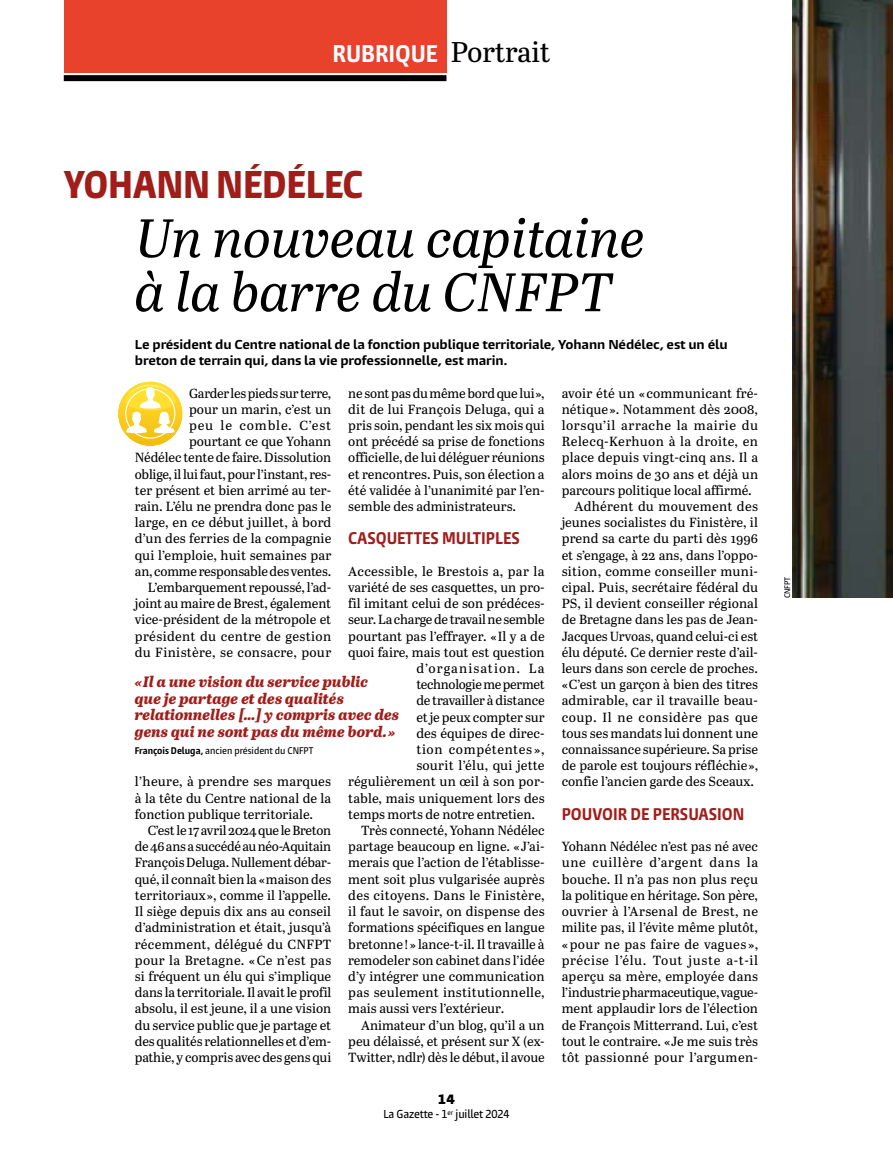
<style>
.page{position:relative;width:893px;height:1157px;background:#fff}
.page>*{position:absolute;margin:0;border:0;box-sizing:border-box;transform-origin:0 0}
.t1{font:italic 54px/54px "Abril Text";letter-spacing:-.005em;color:#000}
.t2{font:800 condensed 36px "Burlingame Pro";letter-spacing:-.01em;color:#a11d1a}
.t3{font:700 condensed 22.5px "Burlingame Pro";color:#fff}
.t4{font:700 condensed 15.75px "Burlingame Pro";color:#a11d1a}
.t5{font:italic 800 15px/16.5px "Abril Text";color:#a11d1a}
.t6{font:13.2px/16.2px "Abril Text";color:#000;text-align:justify}
.t7{font:13.2px "Abril Text";letter-spacing:.02em;color:#000}
.t8{font:13.2px "Abril Text";letter-spacing:.04em;color:#000}
.t9{font:13.2px "Abril Text";letter-spacing:.03em;color:#000}
.t10{font:13.2px "Abril Text";letter-spacing:.025em;color:#000}
.t11{font:13.2px "Abril Text";letter-spacing:-.02em;color:#000}
.t12{font:13.2px "Abril Text";letter-spacing:.08em;color:#000}
.t13{font:13.2px "Abril Text";letter-spacing:.045em;color:#000}
.t14{font:900 12.6px "Burlingame Pro";color:#000}
.t15{font:700 12px/16.2px "Burlingame Pro";letter-spacing:-.01em;color:#000}
.t16{font:500 condensed 10.8px "Burlingame Pro";letter-spacing:-.01em;color:#000}
.t17{font:500 condensed 9px "Burlingame Pro";color:#000}
.t18{font:500 condensed 7.5px "Burlingame Pro";letter-spacing:-.01em;color:#000}
.s1{font-family:"Abril Text";font-weight:400;font-stretch:normal;font-size:28.5px;color:#000}
.s2{font-weight:700}
</style>
<div class="page">
<div style="left:64px;top:0;width:382px;height:72px;background:#e8412c"></div>
<div style="left:64px;top:75px;width:382px;height:6px;background:#000"></div>
<svg style="left:118px;top:381px;width:65px;height:65px"></svg>
<svg style="left:125px;top:385px;width:51px;height:53px"></svg>
<img style="left:792px;top:0;width:101px;height:597px">
<h3 class="t3" style="left:333px;top:39px;width:219px">RUBRIQUE <span class="s1">Portrait</span></h3>
<h2 class="t2" style="left:64px;top:162px;width:301px">YOHANN NÉDÉLEC</h2>
<h1 class="t1" style="left:135px;top:208px;width:512px">Un nouveau capitaine à la barre du CNFPT</h1>
<p class="t15" style="left:135px;top:336px;width:594px">Le président du Centre national de la fonction publique territoriale, Yohann Nédélec, est un élu breton de terrain qui, dans la vie professionnelle, est marin.</p>
<p class="t6" style="left:135px;top:384px;width:198px;text-align:right">Garder les pieds sur terre,<br>pour un marin, c’est un<br>peu le comble. C’est pourtant ce que Yohann<br>Nédélec tente de faire. Dissolution oblige, il lui faut, pour l’instant, res&shy;ter présent et bien arrimé au ter&shy;rain. L’élu ne prendra donc pas le large, en ce début juillet, à bord d’un des ferries de la compagnie qui l’emploie, huit semaines par an, comme responsable des ventes.<br>L’embarquement repoussé, l’ad&shy;joint au maire de Brest, également vice-président de la métropole et président du centre de gestion du Finistère, se consacre, pour</p>
<p class="t6" style="left:562px;top:384px;width:198px">avoir été un « communicant fré-</p>
<p class="t6" style="left:562px;top:400px;width:198px">nétique ». Notamment dès 2008,</p>
<p class="t8" style="left:562px;top:416px;width:198px">lorsqu’il arrache la mairie du</p>
<p class="t9" style="left:562px;top:432px;width:198px">Relecq-Kerhuon à la droite, en</p>
<p class="t6" style="left:562px;top:449px;width:198px">place depuis vingt-cinq ans. Il a</p>
<p class="t6" style="left:562px;top:465px;width:198px">alors moins de 30 ans et déjà un</p>
<p class="t6" style="left:562px;top:481px;width:192px">parcours politique local affirmé.</p>
<p class="t10" style="left:574px;top:497px;width:185px">Adhérent du mouvement des</p>
<p class="t6" style="left:562px;top:514px;width:198px">jeunes socialistes du Finistère, il</p>
<p class="t6" style="left:562px;top:530px;width:198px">prend sa carte du parti dès 1996</p>
<p class="t6" style="left:562px;top:546px;width:198px">et s’engage, à 22 ans, dans l’oppo-</p>
<p class="t7" style="left:562px;top:561px;width:198px">sition, comme conseiller muni-</p>
<p class="t6" style="left:562px;top:578px;width:198px">cipal. Puis, secrétaire fédéral du</p>
<p class="t6" style="left:562px;top:595px;width:198px">PS, il devient conseiller régional</p>
<p class="t6" style="left:562px;top:611px;width:198px">de Bretagne dans les pas de Jean-</p>
<p class="t6" style="left:562px;top:627px;width:198px">Jacques Urvoas, quand celui-ci est</p>
<p class="t6" style="left:562px;top:643px;width:198px">élu député. Ce dernier reste d’ail-</p>
<p class="t6" style="left:562px;top:659px;width:198px">leurs dans son cercle de proches.</p>
<p class="t6" style="left:562px;top:676px;width:198px">« C’est un garçon à bien des titres</p>
<p class="t7" style="left:562px;top:691px;width:198px">admirable, car il travaille beau-</p>
<p class="t8" style="left:562px;top:707px;width:198px">coup. Il ne considère pas que</p>
<p class="t6" style="left:562px;top:724px;width:198px">tous ses mandats lui donnent une</p>
<p class="t6" style="left:562px;top:740px;width:198px">connaissance supérieure. Sa prise</p>
<p class="t6" style="left:562px;top:757px;width:198px">de parole est toujours réfléchie »,</p>
<p class="t6" style="left:562px;top:773px;width:194px">confie l’ancien garde des Sceaux.</p>
<p class="t4" style="left:562px;top:804px;width:184px">POUVOIR DE PERSUASION</p>
<p class="t6" style="left:562px;top:838px;width:198px">Yohann Nédélec n’est pas né avec une cuillère d’argent dans la bouche. Il n’a pas non plus reçu la politique en héritage. Son père, ouvrier à l’Arsenal de Brest, ne milite pas, il l’évite même plutôt, « pour ne pas faire de vagues », précise l’élu. Tout juste a-t-il aperçu sa mère, employée dans l’industrie pharmaceutique, vague&shy;ment applaudir lors de l’élection de François Mitterrand. Lui, c’est tout le contraire. « Je me suis très tôt passionné pour l’argumen-</p>
<p class="t6" style="left:348px;top:384px;width:198px">ne sont pas du même bord que lui », dit de lui François Deluga, qui a pris soin, pendant les six mois qui ont précédé sa prise de fonctions officielle, de lui déléguer réunions et rencontres. Puis, son élection a été validée à l’unanimité par l’en&shy;semble des administrateurs.</p>
<p class="t4" style="left:348px;top:528px;width:173px">CASQUETTES MULTIPLES</p>
<p class="t7" style="left:348px;top:561px;width:198px">Accessible, le Brestois a, par la</p>
<p class="t6" style="left:348px;top:578px;width:198px">variété de ses casquettes, un pro-</p>
<p class="t6" style="left:348px;top:595px;width:198px">fil imitant celui de son prédéces-</p>
<p class="t6" style="left:348px;top:611px;width:198px">seur. La charge de travail ne semble</p>
<p class="t6" style="left:348px;top:627px;width:198px">pourtant pas l’effrayer. « Il y a de</p>
<p class="t6" style="left:348px;top:643px;width:198px">quoi faire, mais tout est question</p>
<p class="t12" style="left:416px;top:659px;width:130px">d’organisation. La</p>
<p class="t11" style="left:416px;top:675px;width:130px">technologie me permet</p>
<p class="t6" style="left:416px;top:692px;width:130px">de travailler à distance</p>
<p class="t6" style="left:416px;top:708px;width:130px">et je peux compter sur</p>
<p class="t6" style="left:416px;top:724px;width:130px">des équipes de direc-</p>
<p class="t13" style="left:416px;top:740px;width:130px">tion compétentes »,</p>
<p class="t6" style="left:416px;top:757px;width:130px">sourit l’élu, qui jette</p>
<p class="t6" style="left:348px;top:773px;width:198px">régulièrement un œil à son por-</p>
<p class="t6" style="left:348px;top:789px;width:198px">table, mais uniquement lors des</p>
<p class="t6" style="left:348px;top:805px;width:188px">temps morts de notre entretien.</p>
<p class="t6" style="left:361px;top:821px;width:185px">Très connecté, Yohann Nédélec</p>
<p class="t6" style="left:348px;top:838px;width:198px">partage beaucoup en ligne. « J’ai-</p>
<p class="t6" style="left:348px;top:854px;width:198px">merais que l’action de l’établisse-</p>
<p class="t6" style="left:348px;top:870px;width:198px">ment soit plus vulgarisée auprès</p>
<p class="t7" style="left:348px;top:885px;width:198px">des citoyens. Dans le Finistère,</p>
<p class="t6" style="left:348px;top:902px;width:198px">il faut le savoir, on dispense des</p>
<p class="t6" style="left:348px;top:919px;width:198px">formations spécifiques en langue</p>
<p class="t6" style="left:348px;top:935px;width:198px">bretonne ! » lance-t-il. Il travaille à</p>
<p class="t6" style="left:348px;top:951px;width:198px">remodeler son cabinet dans l’idée</p>
<p class="t6" style="left:348px;top:967px;width:198px">d’y intégrer une communication</p>
<p class="t7" style="left:348px;top:983px;width:198px">pas seulement institutionnelle,</p>
<p class="t6" style="left:348px;top:1000px;width:157px">mais aussi vers l’extérieur.</p>
<p class="t6" style="left:361px;top:1016px;width:185px">Animateur d’un blog, qu’il a un</p>
<p class="t6" style="left:348px;top:1032px;width:198px">peu délaissé, et présent sur X (ex-</p>
<p class="t6" style="left:348px;top:1048px;width:198px">Twitter, ndlr) dès le début, il avoue</p>
<p class="t5" style="left:135px;top:673px;width:266px">« Il a une vision du service public<br>que je partage et des qualités relationnelles […] y compris avec des gens qui ne sont pas du même bord. »</p>
<p class="t17" style="left:135px;top:745px;width:180px"><span class="s2">François Deluga,</span> ancien président du CNFPT</p>
<p class="t6" style="left:135px;top:773px;width:198px">l’heure, à prendre ses marques à la tête du Centre national de la fonction publique territoriale.</p>
<p class="t6" style="left:135px;top:821px;width:198px;text-indent:13px">C’est le 17 avril 2024 que le Breton de 46 ans a succédé au néo-Aquitain François Deluga. Nullement débar&shy;qué, il connaît bien la « maison des territoriaux », comme il l’appelle.<br>Il siège depuis dix ans au conseil d’administration et était, jusqu’à récemment, délégué du CNFPT pour la Bretagne. « Ce n’est pas si fréquent un élu qui s’implique dans la territoriale. Il avait le profil absolu, il est jeune, il a une vision du service public que je partage et des qualités relationnelles et d’em&shy;pathie, y compris avec des gens qui</p>
<p class="t14" style="left:438px;top:1091px;width:19px">14</p>
<p class="t16" style="left:383px;top:1107px;width:128px">La Gazette - 1<sup>er</sup> juillet 2024</p>
<p class="t18" style="left:783px;top:598px;width:23px;rotate:-90deg">CNFPT</p>
</div>
